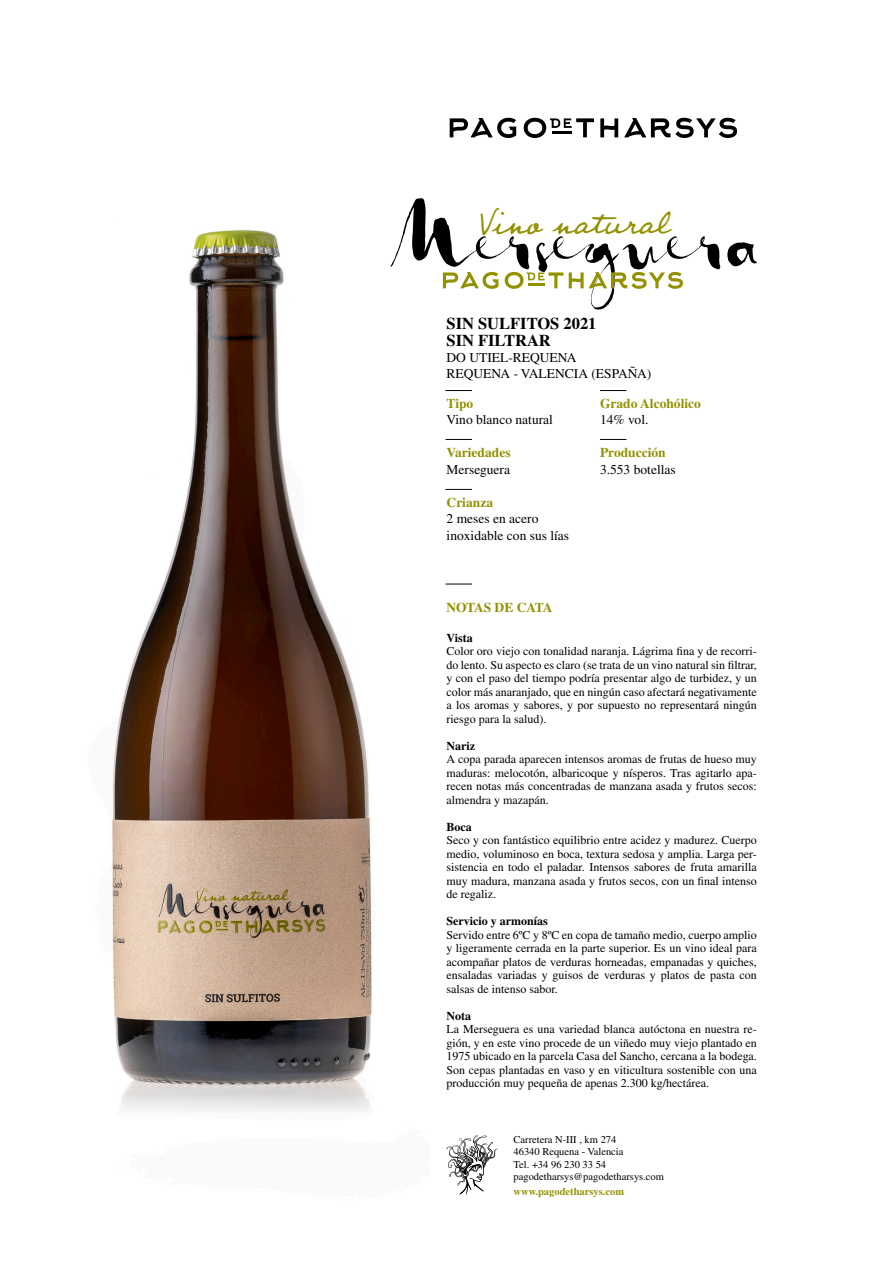
<style>
.page{position:relative;width:893px;height:1263px;background:#fff}
.page>*{position:absolute;margin:0;border:0;box-sizing:border-box;transform-origin:0 0}
.t1{font:81px "Gloss Drop";color:#000}
.t2{font:38.7px "Professor";color:#939100}
.t3{font:700 16.5px "Times LT Std";color:#000}
.t4{font:13.5px "Times LT Std";color:#000}
.t5{font:700 13.5px "Times LT Std";color:#939100}
.t6{font:700 13.5px "Times LT Std";letter-spacing:-.02em;color:#939100}
.t7{font:12px/13.5px "Times LT Std";color:#000;text-align:justify}
.t8{font:700 12px "Times LT Std";color:#000}
.t9{font:10.5px "Times LT Std";color:#000}
.t10{font:700 10.5px "Times LT Std";color:#939100}
</style>
<div class="page">
<svg style="left:450px;top:118px;width:66px;height:20px"></svg>
<svg style="left:600px;top:118px;width:18px;height:19px"></svg>
<svg style="left:624px;top:118px;width:113px;height:20px"></svg>
<svg style="left:524px;top:118px;width:70px;height:20px"></svg>
<hr style="left:552px;top:131px;width:19px;height:3px;background:#000">
<svg style="left:445px;top:390px;width:27px;height:1px"></svg>
<svg style="left:600px;top:390px;width:26px;height:1px"></svg>
<svg style="left:445px;top:439px;width:27px;height:1px"></svg>
<svg style="left:445px;top:584px;width:27px;height:1px"></svg>
<svg style="left:600px;top:439px;width:26px;height:1px"></svg>
<svg style="left:445px;top:489px;width:27px;height:1px"></svg>
<svg style="left:446px;top:1135px;width:51px;height:59px"></svg>
<img style="left:112px;top:230px;width:260px;height:881px">
<svg style="left:443px;top:272px;width:55px;height:17px"></svg>
<svg style="left:569px;top:272px;width:114px;height:17px"></svg>
<svg style="left:505px;top:272px;width:58px;height:17px"></svg>
<p class="t1" style="left:395px;top:198px;width:366px">Merseguera</p>
<p class="t2" style="left:478px;top:197px;width:193px">Vino natural</p>
<p class="t3" style="left:446px;top:314px;width:152px">SIN SULFITOS 2021</p>
<p class="t3" style="left:446px;top:330px;width:106px">SIN FILTRAR</p>
<p class="t4" style="left:446px;top:350px;width:132px">DO UTIEL-REQUENA</p>
<p class="t4" style="left:446px;top:366px;width:206px">REQUENA - VALENCIA (ESPAÑA)</p>
<p class="t5" style="left:447px;top:395px;width:28px">Tipo</p>
<p class="t4" style="left:447px;top:412px;width:108px">Vino blanco natural</p>
<p class="t5" style="left:447px;top:445px;width:66px">Variedades</p>
<p class="t4" style="left:447px;top:462px;width:65px">Merseguera</p>
<p class="t5" style="left:447px;top:494px;width:48px">Crianza</p>
<p class="t4" style="left:447px;top:511px;width:93px">2 meses en acero</p>
<p class="t4" style="left:447px;top:528px;width:124px">inoxidable con sus lías</p>
<p class="t5" style="left:600px;top:395px;width:102px">Grado Alcohólico</p>
<p class="t4" style="left:600px;top:412px;width:50px">14% vol.</p>
<p class="t5" style="left:600px;top:445px;width:67px">Producción</p>
<p class="t4" style="left:600px;top:462px;width:77px">3.553 botellas</p>
<p class="t6" style="left:446px;top:600px;width:108px">NOTAS DE CATA</p>
<p class="t8" style="left:446px;top:631px;width:28px">Vista</p>
<p class="t7" style="left:446px;top:645px;width:312px">Color oro viejo con tonalidad naranja. Lágrima fina y de recorri&shy;do lento. Su aspecto es claro (se trata de un vino natural sin filtrar, y con el paso del tiempo podría presentar algo de turbidez, y un color más anaranjado, que en ningún caso afectará negativamente a los aromas y sabores, y por supuesto no representará ningún riesgo para la salud).</p>
<p class="t8" style="left:446px;top:739px;width:30px">Nariz</p>
<p class="t7" style="left:446px;top:753px;width:312px">A copa parada aparecen intensos aromas de frutas de hueso muy maduras: melocotón, albaricoque y nísperos. Tras agitarlo apa&shy;recen notas más concentradas de manzana asada y frutos secos: almendra y mazapán.</p>
<p class="t8" style="left:446px;top:820px;width:27px">Boca</p>
<p class="t7" style="left:446px;top:834px;width:312px">Seco y con fantástico equilibrio entre acidez y madurez. Cuerpo medio, voluminoso en boca, textura sedosa y amplia. Larga per&shy;sistencia en todo el paladar. Intensos sabores de fruta amarilla muy madura, manzana asada y frutos secos, con un final intenso de regaliz.</p>
<p class="t8" style="left:446px;top:914px;width:103px">Servicio y armonías</p>
<p class="t7" style="left:446px;top:928px;width:312px">Servido entre 6ºC y 8ºC en copa de tamaño medio, cuerpo amplio y ligeramente cerrada en la parte superior. Es un vino ideal para acompañar platos de verduras horneadas, empanadas y quiches, ensaladas variadas y guisos de verduras y platos de pasta con salsas de intenso sabor.</p>
<p class="t8" style="left:446px;top:1009px;width:26px">Nota</p>
<p class="t7" style="left:446px;top:1023px;width:312px">La Merseguera es una variedad blanca autóctona en nuestra re&shy;gión, y en este vino procede de un viñedo muy viejo plantado en 1975 ubicado en la parcela Casa del Sancho, cercana a la bodega.<br>Son cepas plantadas en vaso y en viticultura sostenible con una producción muy pequeña de apenas 2.300 kg/hectárea.</p>
<p class="t9" style="left:513px;top:1133px;width:104px">Carretera N-III , km 274</p>
<p class="t9" style="left:513px;top:1146px;width:111px">46340 Requena - Valencia</p>
<p class="t9" style="left:513px;top:1158px;width:94px">Tel. +34 96 230 33 54</p>
<p class="t9" style="left:513px;top:1171px;width:152px">pagodetharsys@pagodetharsys.com</p>
<p class="t10" style="left:513px;top:1185px;width:112px">www.pagodetharsys.com</p>
</div>
